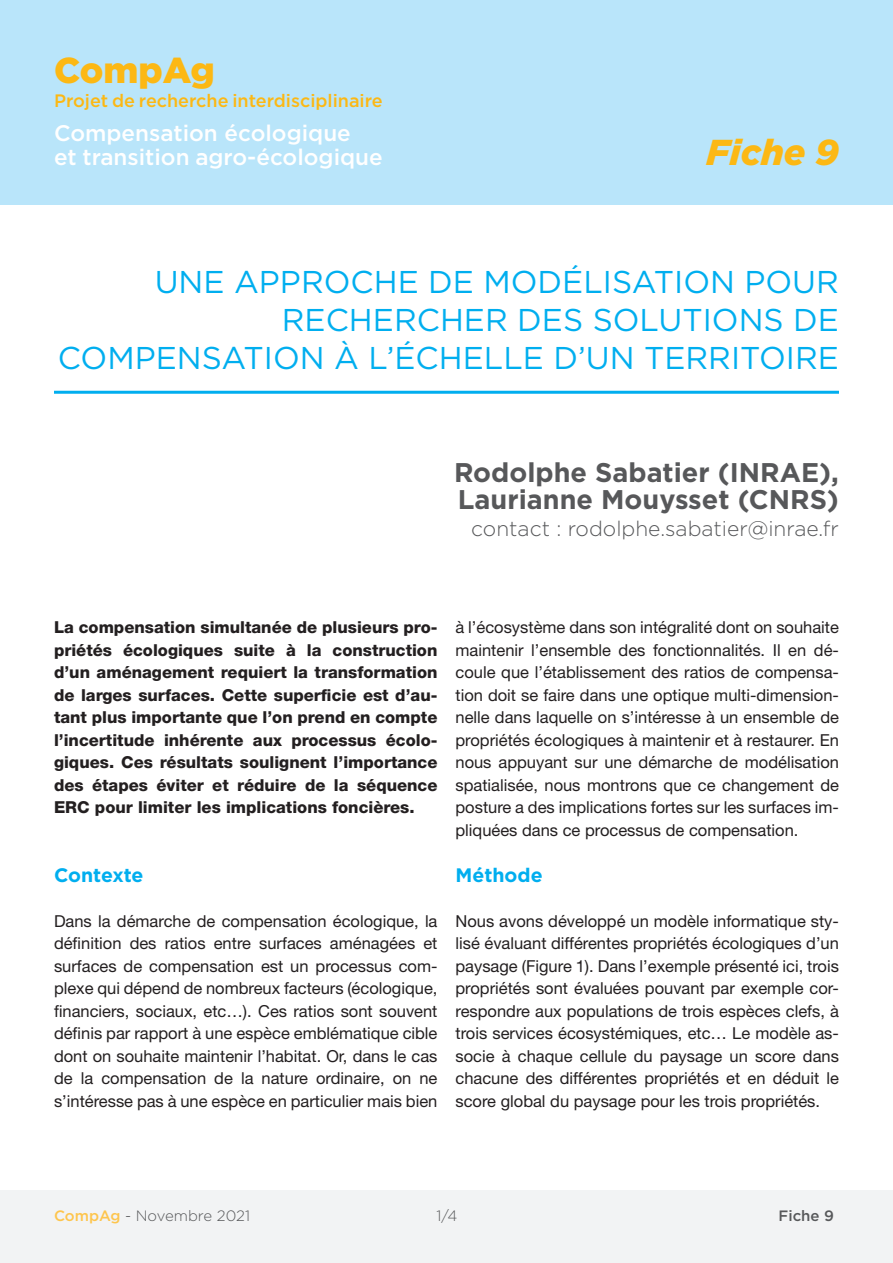
<style>
.page{position:relative;width:893px;height:1263px;background:#fff}
.page>*{position:absolute;margin:0;border:0;box-sizing:border-box;transform-origin:0 0}
.t1{font:900 36px "Gotham";color:#fcb814}
.t2{font:italic 900 36px "Gotham";color:#fcb814}
.t3{font:31.5px "Gotham";color:#00aeef}
.t4{font:700 27px "Gotham";color:#57585a}
.t5{font:500 22.5px "Gotham";color:#fff}
.t6{font:300 21px "Gotham";color:#57585a}
.t7{font:700 19.5px "Gotham";color:#00aeef}
.t8{font:500 18px "Gotham";color:#fcb814}
.t9{font:16.5px/22.5px "Helvetica Neue LT Std";color:#231f20;text-align:justify}
.t10{font:800 16.5px/22.5px "Helvetica Neue LT Std";color:#231f20;text-align:justify}
.t11{font:300 15px "Gotham";color:#57585a}
.t12{font:500 15px "Gotham";color:#57585a}
.s1{font-weight:500;color:#fec54d}
</style>
<div class="page">
<div style="left:0;top:0;width:893px;height:204px;background:#b9e5fa"></div>
<div style="left:0;top:1191px;width:893px;height:72px;background:#f2f3f4"></div>
<hr style="left:54px;top:391px;width:785px;height:3px;background:#00aeef">
<p class="t1" style="left:54px;top:45px;width:162px">CompAg</p>
<p class="t8" style="left:54px;top:89px;width:330px">Projet de recherche interdisciplinaire</p>
<p class="t5" style="left:54px;top:119px;width:298px">Compensation écologique</p>
<p class="t5" style="left:54px;top:143px;width:330px">et transition agro-écologique</p>
<p class="t2" style="left:706px;top:127px;width:134px">Fiche 9</p>
<p class="t3" style="left:155px;top:262px;width:686px">UNE APPROCHE DE MODÉLISATION POUR</p>
<p class="t3" style="left:282px;top:300px;width:559px">RECHERCHER DES SOLUTIONS DE</p>
<p class="t3" style="left:58px;top:338px;width:782px">COMPENSATION À L’ÉCHELLE D’UN TERRITOIRE</p>
<p class="t4" style="left:454px;top:455px;width:386px">Rodolphe Sabatier (INRAE),</p>
<p class="t4" style="left:458px;top:482px;width:383px">Laurianne Mouysset (CNRS)</p>
<p class="t6" style="left:471px;top:516px;width:369px">contact : rodolphe.sabatier@inrae.fr</p>
<p class="t10" style="left:54px;top:616px;width:385px">La compensation simultanée de plusieurs pro&shy;priétés écologiques suite à la construction d’un aménagement requiert la transformation de larges surfaces. Cette superficie est d’au&shy;tant plus importante que l’on prend en compte l’incertitude inhérente aux processus écolo&shy;giques. Ces résultats soulignent l’importance des étapes éviter et réduire de la séquence ERC pour limiter les implications foncières.</p>
<p class="t7" style="left:54px;top:862px;width:91px">Contexte</p>
<p class="t9" style="left:54px;top:909px;width:385px">Dans la démarche de compensation écologique, la définition des ratios entre surfaces aménagées et surfaces de compensation est un processus com&shy;plexe qui dépend de nombreux facteurs (écologique, financiers, sociaux, etc…). Ces ratios sont souvent définis par rapport à une espèce emblématique cible dont on souhaite maintenir l’habitat. Or, dans le cas de la compensation de la nature ordinaire, on ne s’intéresse pas à une espèce en particulier mais bien</p>
<p class="t9" style="left:455px;top:616px;width:385px">à l’écosystème dans son intégralité dont on souhaite maintenir l’ensemble des fonctionnalités. Il en dé&shy;coule que l’établissement des ratios de compensa&shy;tion doit se faire dans une optique multi-dimension&shy;nelle dans laquelle on s’intéresse à un ensemble de propriétés écologiques à maintenir et à restaurer. En nous appuyant sur une démarche de modélisation spatialisée, nous montrons que ce changement de posture a des implications fortes sur les surfaces im&shy;pliquées dans ce processus de compensation.</p>
<p class="t7" style="left:455px;top:862px;width:89px">Méthode</p>
<p class="t9" style="left:455px;top:909px;width:385px">Nous avons développé un modèle informatique sty&shy;lisé évaluant différentes propriétés écologiques d’un paysage (Figure 1). Dans l’exemple présenté ici, trois propriétés sont évaluées pouvant par exemple cor&shy;respondre aux populations de trois espèces clefs, à trois services écosystémiques, etc… Le modèle as&shy;socie à chaque cellule du paysage un score dans chacune des différentes propriétés et en déduit le score global du paysage pour les trois propriétés.</p>
<p class="t11" style="left:54px;top:1206px;width:198px"><span class="s1">CompAg</span> - Novembre 2021</p>
<p class="t11" style="left:436px;top:1206px;width:23px">1/4</p>
<p class="t12" style="left:778px;top:1206px;width:57px">Fiche 9</p>
</div>
